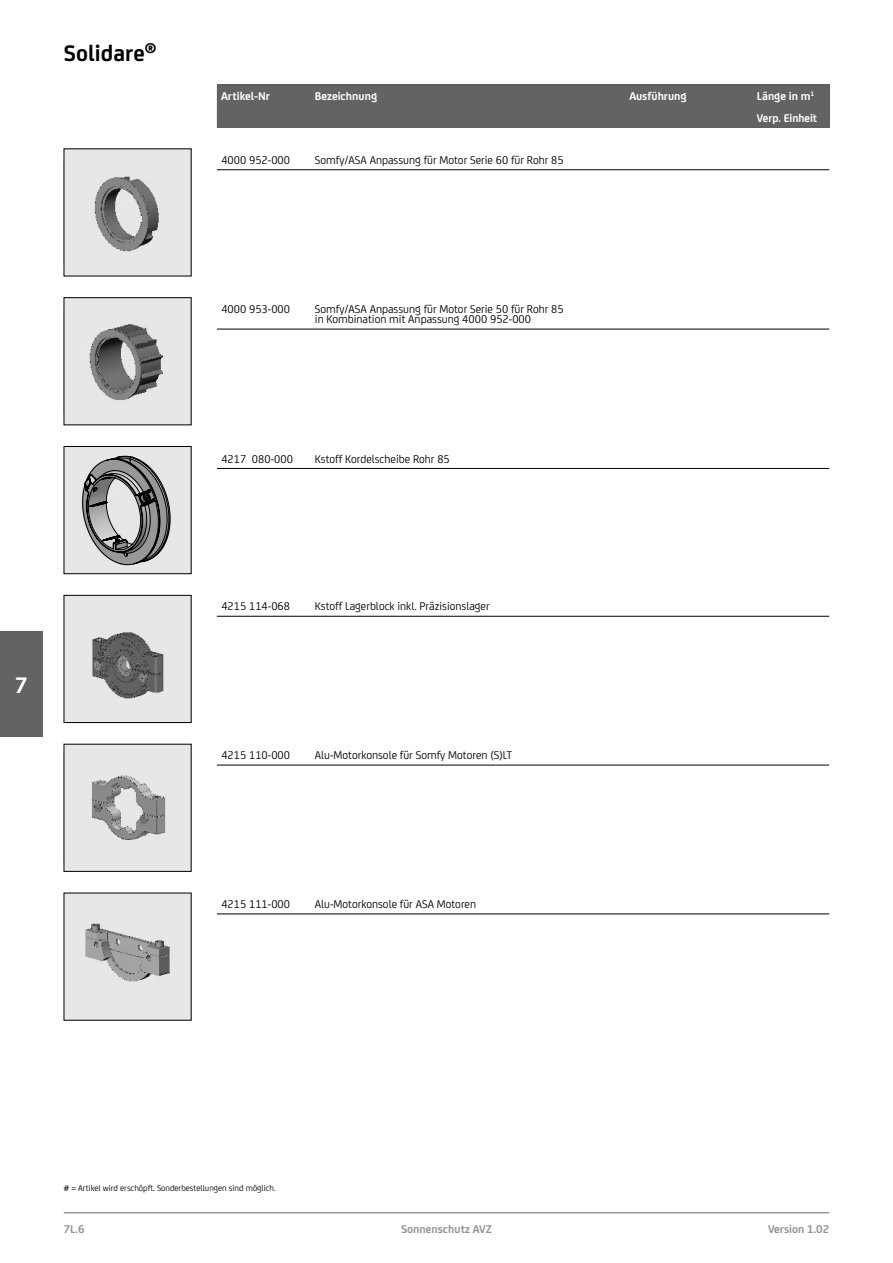
<style>
.page{position:relative;width:893px;height:1263px;background:#fff}
.page>*{position:absolute;margin:0;border:0;box-sizing:border-box;transform-origin:0 0}
.t1{font:700 24px "FS Joey";color:#000}
.t2{font:700 24px "FS Joey";color:#fff}
.t3{font:12px/10.5px "FS Joey";color:#000}
.t4{font:700 12px/21.3px "FS Joey";color:#fff}
.t5{font:700 12px "FS Joey";color:#949494}
.t6{font:9px "FS Joey";color:#000}
</style>
<div class="page">
<hr style="left:64px;top:1212px;width:765px;height:1px;background:#949494">
<div style="left:217px;top:84px;width:612px;height:44px;background:#5d5d5d"></div>
<div style="left:217px;top:85px;width:612px;height:21px;background:#636363"></div>
<div style="left:217px;top:106px;width:612px;height:22px;background:#636363"></div>
<div style="left:0;top:631px;width:43px;height:106px;background:#636363"></div>
<hr style="left:217px;top:169px;width:612px;height:1px;background:#000">
<div style="left:64px;top:149px;width:127px;height:127px;background:#e7e7e7"></div>
<img style="left:94px;top:176px;width:65px;height:76px">
<hr style="left:217px;top:329px;width:612px;height:1px;background:#000">
<div style="left:64px;top:298px;width:127px;height:127px;background:#e7e7e7"></div>
<img style="left:89px;top:324px;width:74px;height:76px">
<hr style="left:217px;top:468px;width:612px;height:1px;background:#000">
<div style="left:64px;top:446px;width:127px;height:128px;background:#e7e7e7"></div>
<svg style="left:82px;top:456px;width:88px;height:109px"></svg>
<div style="left:64px;top:446px;width:127px;height:128px;border:1px solid #000"></div>
<hr style="left:217px;top:616px;width:612px;height:1px;background:#000">
<div style="left:64px;top:595px;width:127px;height:127px;background:#e7e7e7"></div>
<img style="left:92px;top:632px;width:72px;height:67px">
<div style="left:64px;top:595px;width:127px;height:128px;border:1px solid #000"></div>
<hr style="left:217px;top:765px;width:612px;height:1px;background:#000">
<div style="left:64px;top:744px;width:127px;height:127px;background:#e7e7e7"></div>
<img style="left:92px;top:775px;width:74px;height:66px">
<hr style="left:217px;top:914px;width:612px;height:1px;background:#000">
<div style="left:64px;top:893px;width:127px;height:127px;background:#e7e7e7"></div>
<img style="left:85px;top:923px;width:85px;height:59px">
<h1 class="t1" style="left:64px;top:35px;width:94px">Solidare<sup>®</sup></h1>
<h1 class="t2" style="left:15px;top:667px;width:14px">7</h1>
<p class="t4" style="left:221px;top:85px;width:50px">Artikel-Nr</p>
<p class="t4" style="left:315px;top:85px;width:64px">Bezeichnung</p>
<p class="t4" style="left:629px;top:85px;width:59px">Ausführung</p>
<p class="t4" style="left:757px;top:85px;width:62px">Länge in m<sup>1<br></sup>Verp. Einheit</p>
<p class="t3" style="left:221px;top:154px;width:70px">4000 952-000</p>
<p class="t3" style="left:315px;top:154px;width:250px">Somfy/ASA Anpassung für Motor Serie 60 für Rohr 85</p>
<p class="t3" style="left:221px;top:303px;width:70px">4000 953-000</p>
<p class="t3" style="left:315px;top:303px;width:250px">Somfy/ASA Anpassung für Motor Serie 50 für Rohr 85 in Kombination mit Anpassung 4000 952-000</p>
<p class="t3" style="left:221px;top:453px;width:73px">4217 080-000</p>
<p class="t3" style="left:315px;top:453px;width:136px">Kstoff Kordelscheibe Rohr 85</p>
<p class="t3" style="left:221px;top:600px;width:70px">4215 114-068</p>
<p class="t3" style="left:315px;top:600px;width:176px">Kstoff Lagerblock inkl. Präzisionslager</p>
<p class="t3" style="left:221px;top:749px;width:70px">4215 110-000</p>
<p class="t3" style="left:315px;top:749px;width:199px">Alu-Motorkonsole für Somfy Motoren (S)LT</p>
<p class="t3" style="left:221px;top:898px;width:70px">4215 111-000</p>
<p class="t3" style="left:315px;top:898px;width:163px">Alu-Motorkonsole für ASA Motoren</p>
<p class="t6" style="left:64px;top:1181px;width:214px"># = Artikel wird erschöpft. Sonderbestellungen sind möglich.</p>
<p class="t5" style="left:64px;top:1220px;width:22px">7L.6</p>
<p class="t5" style="left:401px;top:1220px;width:92px">Sonnenschutz AVZ</p>
<p class="t5" style="left:768px;top:1220px;width:63px">Version 1.02</p>
</div>
